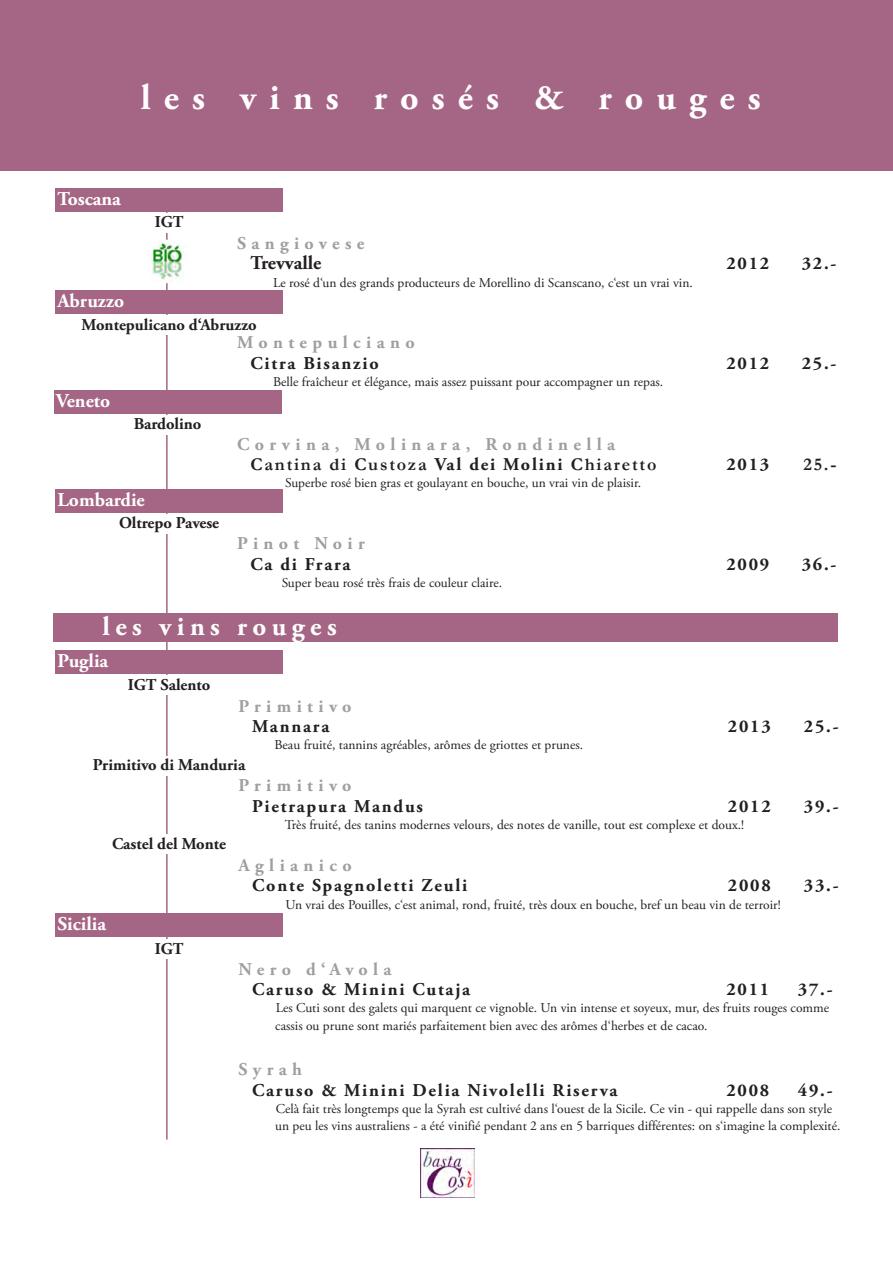
<style>
.page{position:relative;width:893px;height:1263px;background:#fff}
.page>*{position:absolute;margin:0;border:0;box-sizing:border-box;transform-origin:0 0}
.t1{font:700 36px "Adobe Garamond Pro";letter-spacing:.365em;color:#fff}
.t2{font:700 27px "Adobe Garamond Pro";letter-spacing:.2em;color:#fff}
.t3{font:700 19.5px "Adobe Garamond Pro";color:#fff}
.t4{font:700 19.5px "Adobe Garamond Pro";color:#231f20}
.t5{font:700 18px "Adobe Garamond Pro";letter-spacing:.1em;color:#231f20}
.t6{font:700 18px "Adobe Garamond Pro";letter-spacing:.3em;color:#9d9fa2}
.t7{font:700 18px "Garamond";letter-spacing:.1em;color:#231f20}
.t8{font:700 16.5px "Adobe Garamond Pro";color:#231f20}
.t9{font:13.5px "Adobe Garamond Pro";color:#231f20}
.s1{font-family:"Adobe Garamond Pro"}
</style>
<div class="page">
<div style="left:0;top:0;width:893px;height:171px;background:#a56584"></div>
<img style="left:421px;top:1149px;width:53px;height:48px">
<hr style="left:166px;top:200px;width:2px;height:939px;background:#a56584">
<div style="left:55px;top:940px;width:228px;height:19px;background:#fff"></div>
<div style="left:55px;top:913px;width:228px;height:24px;background:#a56584"></div>
<div style="left:55px;top:676px;width:228px;height:19px;background:#fff"></div>
<div style="left:55px;top:651px;width:228px;height:23px;background:#a56584"></div>
<div style="left:55px;top:756px;width:228px;height:19px;background:#fff"></div>
<div style="left:55px;top:835px;width:228px;height:19px;background:#fff"></div>
<div style="left:53px;top:613px;width:785px;height:29px;background:#a56584"></div>
<div style="left:55px;top:213px;width:228px;height:19px;background:#fff"></div>
<div style="left:55px;top:189px;width:228px;height:23px;background:#a56584"></div>
<div style="left:55px;top:315px;width:228px;height:19px;background:#fff"></div>
<div style="left:55px;top:291px;width:228px;height:23px;background:#a56584"></div>
<div style="left:54px;top:415px;width:227px;height:19px;background:#fff"></div>
<div style="left:54px;top:391px;width:227px;height:23px;background:#a56584"></div>
<div style="left:55px;top:514px;width:228px;height:19px;background:#fff"></div>
<div style="left:55px;top:489px;width:228px;height:24px;background:#a56584"></div>
<img style="left:150px;top:242px;width:35px;height:39px">
<p class="t1" style="left:141px;top:76px;width:621px">les vins rosés &amp; rouges</p>
<p class="t3" style="left:58px;top:187px;width:65px">Toscana</p>
<p class="t3" style="left:58px;top:289px;width:68px">Abruzzo</p>
<p class="t8" style="left:155px;top:212px;width:30px">IGT</p>
<p class="t6" style="left:237px;top:233px;width:129px">Sangiovese</p>
<p class="t4" style="left:251px;top:252px;width:72px">Trevvalle</p>
<p class="t5" style="left:726px;top:253px;width:44px">2012</p>
<p class="t5" style="left:802px;top:253px;width:36px">32.-</p>
<p class="t9" style="left:273px;top:274px;width:421px">Le rosé d‘un des grands producteurs de Morellino di Scanscano, c‘est un vrai vin.</p>
<p class="t8" style="left:82px;top:315px;width:177px">Montepulicano d‘Abruzzo</p>
<p class="t6" style="left:237px;top:332px;width:179px">Montepulciano</p>
<p class="t5" style="left:251px;top:352px;width:130px">Citra Bisanzio</p>
<p class="t5" style="left:726px;top:352px;width:44px">2012</p>
<p class="t5" style="left:802px;top:352px;width:36px">25.-</p>
<p class="t9" style="left:273px;top:374px;width:392px">Belle fraîcheur et élégance, mais assez puissant pour accompagner un repas.</p>
<p class="t3" style="left:56px;top:389px;width:56px">Veneto</p>
<p class="t8" style="left:134px;top:415px;width:69px">Bardolino</p>
<p class="t3" style="left:58px;top:488px;width:89px">Lombardie</p>
<p class="t8" style="left:119px;top:513px;width:102px">Oltrepo Pavese</p>
<p class="t6" style="left:237px;top:433px;width:380px">Corvina, Molinara, Rondinella</p>
<p class="t7" style="left:251px;top:453px;width:407px">Cantina di Custoza <span class="s1">Val dei Molini</span> Chiaretto</p>
<p class="t5" style="left:726px;top:454px;width:44px">2013</p>
<p class="t7" style="left:803px;top:453px;width:34px">25.-</p>
<p class="t9" style="left:285px;top:475px;width:358px">Superbe rosé bien gras et goulayant en bouche, un vrai vin de plaisir.</p>
<p class="t6" style="left:237px;top:533px;width:129px">Pinot Noir</p>
<p class="t5" style="left:251px;top:553px;width:102px">Ca di Frara</p>
<p class="t5" style="left:726px;top:553px;width:44px">2009</p>
<p class="t5" style="left:802px;top:553px;width:36px">36.-</p>
<p class="t9" style="left:282px;top:574px;width:222px">Super beau rosé très frais de couleur claire.</p>
<p class="t2" style="left:103px;top:610px;width:236px">les vins rouges</p>
<p class="t3" style="left:58px;top:650px;width:52px">Puglia</p>
<p class="t8" style="left:128px;top:675px;width:84px">IGT Salento</p>
<p class="t6" style="left:239px;top:695px;width:114px">Primitivo</p>
<p class="t5" style="left:252px;top:716px;width:79px">Mannara</p>
<p class="t5" style="left:728px;top:716px;width:44px">2013</p>
<p class="t5" style="left:804px;top:716px;width:36px">25.-</p>
<p class="t9" style="left:275px;top:737px;width:310px">Beau fruité, tannins agréables, arômes de griottes et prunes.</p>
<p class="t6" style="left:239px;top:775px;width:114px">Primitivo</p>
<p class="t5" style="left:252px;top:795px;width:173px">Pietrapura Mandus</p>
<p class="t5" style="left:728px;top:795px;width:44px">2012</p>
<p class="t5" style="left:804px;top:795px;width:36px">39.-</p>
<p class="t9" style="left:285px;top:816px;width:461px">Très fruité, des tanins modernes velours, des notes de vanille, tout est complexe et doux.!</p>
<p class="t6" style="left:239px;top:855px;width:115px">Aglianico</p>
<p class="t5" style="left:252px;top:875px;width:217px">Conte Spagnoletti Zeuli</p>
<p class="t5" style="left:728px;top:875px;width:44px">2008</p>
<p class="t5" style="left:804px;top:875px;width:36px">33.-</p>
<p class="t9" style="left:285px;top:896px;width:497px">Un vrai des Pouilles, c‘est animal, rond, fruité, très doux en bouche, bref un beau vin de terroir!</p>
<p class="t8" style="left:93px;top:755px;width:154px">Primitivo di Manduria</p>
<p class="t8" style="left:112px;top:834px;width:115px">Castel del Monte</p>
<p class="t3" style="left:58px;top:912px;width:50px">Sicilia</p>
<p class="t8" style="left:155px;top:939px;width:30px">IGT</p>
<p class="t6" style="left:239px;top:958px;width:154px">Nero d‘Avola</p>
<p class="t5" style="left:252px;top:979px;width:220px">Caruso &amp; Minini Cutaja</p>
<p class="t5" style="left:726px;top:979px;width:44px">2011</p>
<p class="t5" style="left:798px;top:979px;width:36px">37.-</p>
<p class="t9" style="left:276px;top:1000px;width:555px">Les Cuti sont des galets qui marquent ce vignoble. Un vin intense et soyeux, mur, des fruits rouges comme</p>
<p class="t9" style="left:275px;top:1017px;width:434px">cassis ou prune sont mariés parfaitement bien avec des arômes d‘herbes et de cacao.</p>
<p class="t6" style="left:239px;top:1059px;width:65px">Syrah</p>
<p class="t5" style="left:252px;top:1079px;width:367px">Caruso &amp; Minini Delia Nivolelli Riserva</p>
<p class="t5" style="left:726px;top:1079px;width:44px">2008</p>
<p class="t5" style="left:798px;top:1079px;width:36px">49.-</p>
<p class="t9" style="left:276px;top:1100px;width:558px">Celà fait très longtemps que la Syrah est cultivé dans l‘ouest de la Sicile. Ce vin - qui rappelle dans son style</p>
<p class="t9" style="left:275px;top:1118px;width:567px">un peu les vins australiens - a été vinifié pendant 2 ans en 5 barriques différentes: on s‘imagine la complexité.</p>
</div>
